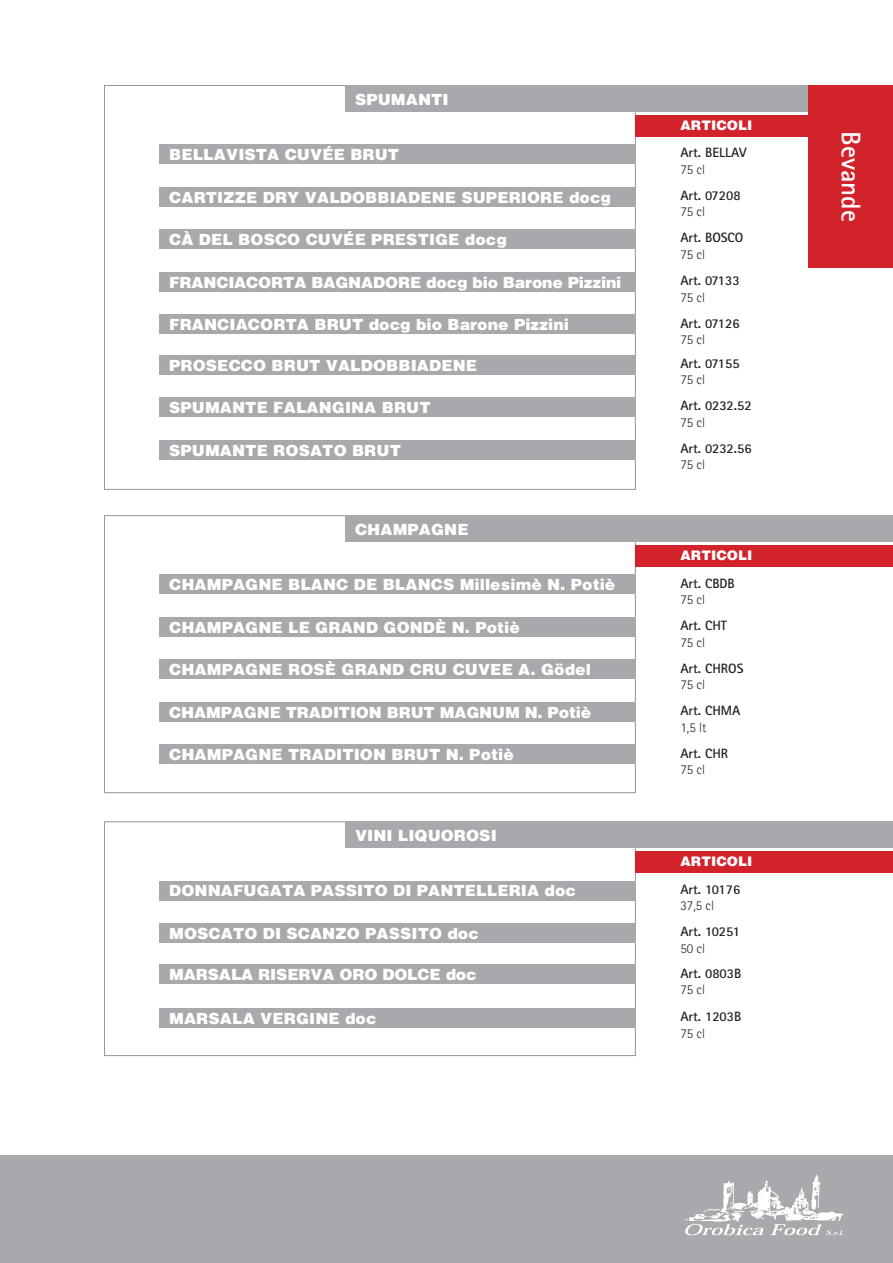
<style>
.page{position:relative;width:893px;height:1263px;background:#fff}
.page>*{position:absolute;margin:0;border:0;box-sizing:border-box;transform-origin:0 0}
.t1{font:700 27px "Rotis Sans Serif";color:#fff}
.t2{font:900 15.75px "Helvetica";color:#fff}
.t3{font:700 13.5px "Rotis Sans Serif";color:#231f20}
.t4{font:300 13.5px "Rotis Sans Serif";color:#231f20}
.t5{font:900 13.5px "Helvetica";color:#fff}
</style>
<div class="page">
<div style="left:0;top:1155px;width:893px;height:108px;background:#a7a9ac"></div>
<svg style="left:685px;top:1175px;width:159px;height:61px"></svg>
<div style="left:636px;top:115px;width:257px;height:21px;background:#d2232a"></div>
<div style="left:159px;top:145px;width:477px;height:19px;background:#a7a9ac"></div>
<div style="left:159px;top:187px;width:477px;height:19px;background:#a7a9ac"></div>
<div style="left:159px;top:230px;width:477px;height:19px;background:#a7a9ac"></div>
<div style="left:159px;top:272px;width:477px;height:19px;background:#a7a9ac"></div>
<div style="left:159px;top:315px;width:477px;height:19px;background:#a7a9ac"></div>
<div style="left:159px;top:355px;width:477px;height:19px;background:#a7a9ac"></div>
<div style="left:159px;top:398px;width:477px;height:19px;background:#a7a9ac"></div>
<div style="left:159px;top:440px;width:477px;height:19px;background:#a7a9ac"></div>
<div style="left:345px;top:85px;width:548px;height:27px;background:#a7a9ac"></div>
<div style="left:808px;top:85px;width:85px;height:183px;background:#d2232a"></div>
<div style="left:636px;top:545px;width:257px;height:21px;background:#d2232a"></div>
<div style="left:159px;top:575px;width:477px;height:19px;background:#a7a9ac"></div>
<div style="left:159px;top:617px;width:477px;height:19px;background:#a7a9ac"></div>
<div style="left:159px;top:660px;width:477px;height:19px;background:#a7a9ac"></div>
<div style="left:159px;top:702px;width:477px;height:20px;background:#a7a9ac"></div>
<div style="left:159px;top:745px;width:477px;height:19px;background:#a7a9ac"></div>
<div style="left:345px;top:515px;width:548px;height:27px;background:#a7a9ac"></div>
<div style="left:636px;top:851px;width:257px;height:21px;background:#d2232a"></div>
<div style="left:159px;top:881px;width:477px;height:19px;background:#a7a9ac"></div>
<div style="left:159px;top:923px;width:477px;height:20px;background:#a7a9ac"></div>
<div style="left:159px;top:965px;width:477px;height:19px;background:#a7a9ac"></div>
<div style="left:159px;top:1009px;width:477px;height:19px;background:#a7a9ac"></div>
<div style="left:345px;top:821px;width:548px;height:27px;background:#a7a9ac"></div>
<p class="t2" style="left:355px;top:88px;width:95px">SPUMANTI</p>
<p class="t2" style="left:169px;top:144px;width:232px">BELLAVISTA CUVÉE BRUT</p>
<p class="t2" style="left:169px;top:186px;width:443px">CARTIZZE DRY VALDOBBIADENE SUPERIORE docg</p>
<p class="t2" style="left:169px;top:229px;width:339px">CÀ DEL BOSCO CUVÉE PRESTIGE docg</p>
<p class="t2" style="left:169px;top:271px;width:454px">FRANCIACORTA BAGNADORE docg bio Barone Pizzini</p>
<p class="t2" style="left:169px;top:314px;width:401px">FRANCIACORTA BRUT docg bio Barone Pizzini</p>
<p class="t2" style="left:169px;top:354px;width:309px">PROSECCO BRUT VALDOBBIADENE</p>
<p class="t2" style="left:169px;top:397px;width:263px">SPUMANTE FALANGINA BRUT</p>
<p class="t2" style="left:169px;top:439px;width:233px">SPUMANTE ROSATO BRUT</p>
<p class="t2" style="left:355px;top:518px;width:115px">CHAMPAGNE</p>
<p class="t2" style="left:169px;top:574px;width:448px">CHAMPAGNE BLANC DE BLANCS Millesimè N. Potiè</p>
<p class="t2" style="left:169px;top:616px;width:352px">CHAMPAGNE LE GRAND GONDÈ N. Potiè</p>
<p class="t2" style="left:169px;top:659px;width:423px">CHAMPAGNE ROSÈ GRAND CRU CUVEE A. Gödel</p>
<p class="t2" style="left:169px;top:701px;width:424px">CHAMPAGNE TRADITION BRUT MAGNUM N. Potiè</p>
<p class="t2" style="left:169px;top:744px;width:346px">CHAMPAGNE TRADITION BRUT N. Potiè</p>
<p class="t2" style="left:355px;top:825px;width:143px">VINI LIQUOROSI</p>
<p class="t2" style="left:169px;top:880px;width:408px">DONNAFUGATA PASSITO DI PANTELLERIA doc</p>
<p class="t2" style="left:169px;top:922px;width:311px">MOSCATO DI SCANZO PASSITO doc</p>
<p class="t2" style="left:169px;top:964px;width:309px">MARSALA RISERVA ORO DOLCE doc</p>
<p class="t2" style="left:169px;top:1007px;width:209px">MARSALA VERGINE doc</p>
<p class="t5" style="left:680px;top:116px;width:74px">ARTICOLI</p>
<p class="t3" style="left:680px;top:148px;width:68px">Art. BELLAV</p>
<p class="t4" style="left:680px;top:165px;width:26px">75 cl</p>
<p class="t3" style="left:680px;top:191px;width:62px">Art. 07208</p>
<p class="t4" style="left:680px;top:207px;width:26px">75 cl</p>
<p class="t3" style="left:680px;top:233px;width:65px">Art. BOSCO</p>
<p class="t4" style="left:680px;top:250px;width:26px">75 cl</p>
<p class="t3" style="left:680px;top:276px;width:61px">Art. 07133</p>
<p class="t4" style="left:680px;top:292px;width:26px">75 cl</p>
<p class="t3" style="left:680px;top:318px;width:61px">Art. 07126</p>
<p class="t4" style="left:680px;top:335px;width:26px">75 cl</p>
<p class="t3" style="left:680px;top:359px;width:61px">Art. 07155</p>
<p class="t4" style="left:680px;top:375px;width:26px">75 cl</p>
<p class="t3" style="left:680px;top:401px;width:73px">Art. 0232.52</p>
<p class="t4" style="left:680px;top:418px;width:26px">75 cl</p>
<p class="t3" style="left:680px;top:444px;width:73px">Art. 0232.56</p>
<p class="t4" style="left:680px;top:460px;width:26px">75 cl</p>
<p class="t5" style="left:680px;top:546px;width:74px">ARTICOLI</p>
<p class="t3" style="left:680px;top:578px;width:56px">Art. CBDB</p>
<p class="t4" style="left:680px;top:595px;width:26px">75 cl</p>
<p class="t3" style="left:680px;top:621px;width:48px">Art. CHT</p>
<p class="t4" style="left:680px;top:637px;width:26px">75 cl</p>
<p class="t3" style="left:680px;top:663px;width:65px">Art. CHROS</p>
<p class="t4" style="left:680px;top:680px;width:26px">75 cl</p>
<p class="t3" style="left:680px;top:706px;width:61px">Art. CHMA</p>
<p class="t4" style="left:680px;top:722px;width:27px">1,5 lt</p>
<p class="t3" style="left:680px;top:748px;width:49px">Art. CHR</p>
<p class="t4" style="left:680px;top:765px;width:26px">75 cl</p>
<p class="t5" style="left:680px;top:852px;width:74px">ARTICOLI</p>
<p class="t3" style="left:680px;top:884px;width:61px">Art. 10176</p>
<p class="t4" style="left:680px;top:901px;width:35px">37,5 cl</p>
<p class="t3" style="left:680px;top:927px;width:61px">Art. 10251</p>
<p class="t4" style="left:680px;top:943px;width:26px">50 cl</p>
<p class="t3" style="left:680px;top:968px;width:62px">Art. 0803B</p>
<p class="t4" style="left:680px;top:985px;width:26px">75 cl</p>
<p class="t3" style="left:680px;top:1012px;width:62px">Art. 1203B</p>
<p class="t4" style="left:680px;top:1028px;width:26px">75 cl</p>
<h1 class="t1" style="left:860px;top:131px;width:92px;rotate:90deg">Bevande</h1>
</div>
